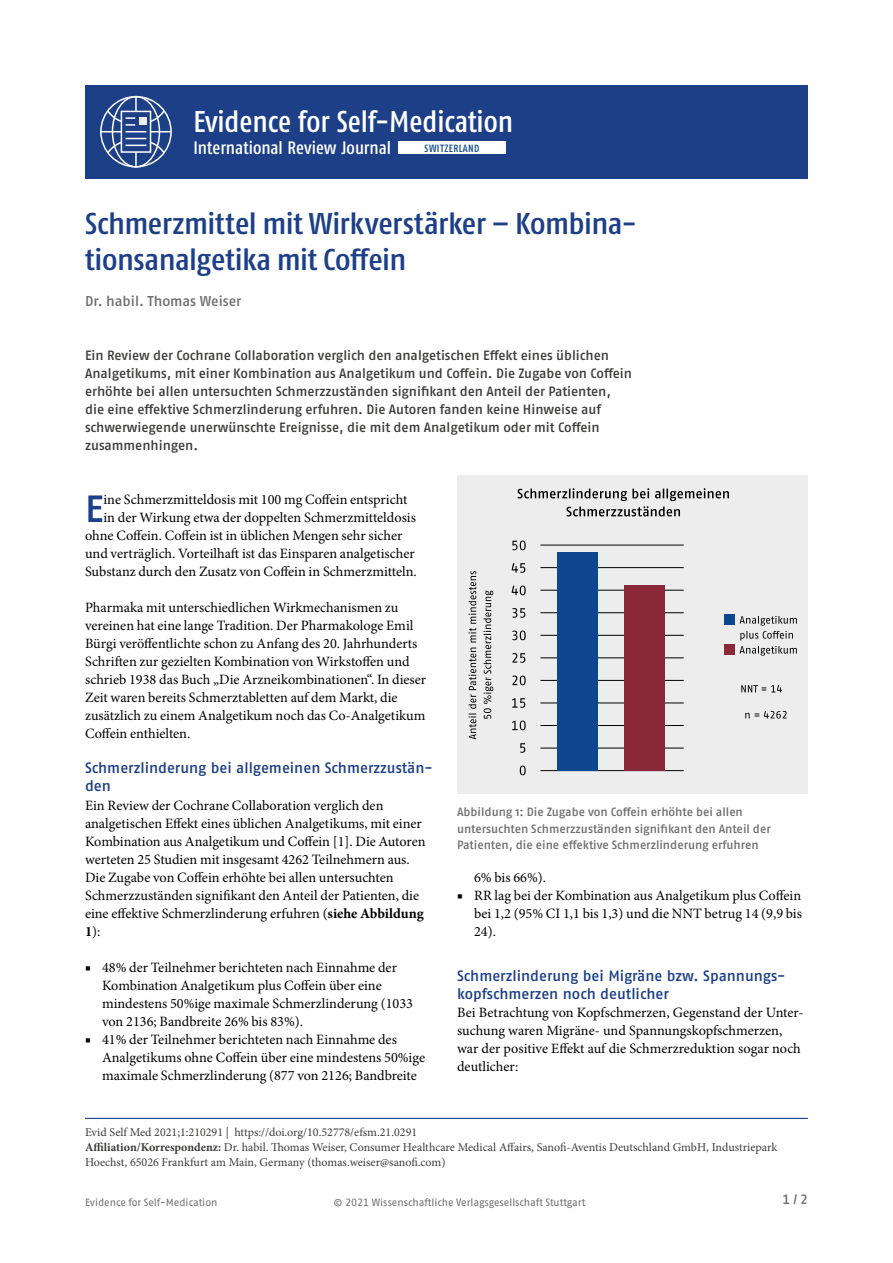
<style>
.page{position:relative;width:893px;height:1263px;background:#fff}
.page>*{position:absolute;margin:0;border:0;box-sizing:border-box;transform-origin:0 0}
.t1{font:500 37.8px "Fago Pro";color:#1d3f87}
.t2{font:500 condensed 30px/36px "Fago Pro";letter-spacing:-.015em;color:#1d3f87;scale:1.1 1}
.t3{font:500 condensed 30px "Fago Pro";color:#fff}
.t4{font:500 condensed 18px "Fago Pro";color:#fff}
.t5{font:500 15px/18px "Fago Pro";color:#1d3f87}
.t6{font:14.25px/18px "Minion Pro";color:#000}
.t7{font:500 14.25px "Fago Pro";color:#706f6f}
.t8{font:500 13.5px/18px "Fago Pro";letter-spacing:-.005em;color:#3c3c3b}
.t9{font:500 13.5px "Fago Pro";color:#706f6f}
.t10{font:12px/15px "Minion Pro";color:#3c3c3b}
.t11{font:500 12px/16.5px "Fago Pro";letter-spacing:-.005em;color:#706f6f}
.t12{font:10.5px "Fago Pro";letter-spacing:-.005em;color:#706f6f}
.t13{font:500 condensed 10.5px "Fago Pro";letter-spacing:.04em;color:#0e468f}
.s1{font-weight:700}
</style>
<div class="page">
<div style="left:85px;top:85px;width:723px;height:94px;background:#1d3f87"></div>
<div style="left:100px;top:96px;width:72px;height:72px;border:2px solid #fff;border-radius:50%"></div>
<div style="left:112px;top:96px;width:48px;height:72px;border:2px solid #fff;border-radius:50%"></div>
<hr style="left:100px;top:131px;width:71px;height:1px;background:#fff">
<hr style="left:135px;top:96px;width:2px;height:72px;background:#fff">
<svg style="left:121px;top:132px;width:30px;height:6px"></svg>
<svg style="left:106px;top:138px;width:60px;height:17px"></svg>
<svg style="left:106px;top:109px;width:60px;height:23px"></svg>
<hr style="left:85px;top:1118px;width:723px;height:1px;background:#1d3f87">
<div style="left:398px;top:141px;width:107px;height:13px;background:#fff"></div>
<div style="left:457px;top:475px;width:350px;height:319px;background:#ededee"></div>
<svg style="left:745px;top:711px;width:42px;height:7px"></svg>
<svg style="left:483px;top:591px;width:10px;height:128px"></svg>
<svg style="left:468px;top:571px;width:8px;height:168px"></svg>
<svg style="left:741px;top:685px;width:41px;height:7px"></svg>
<svg style="left:518px;top:488px;width:211px;height:28px"></svg>
<hr style="left:540px;top:770px;width:144px;height:1px;background:#000">
<hr style="left:540px;top:748px;width:144px;height:1px;background:#000">
<hr style="left:540px;top:725px;width:144px;height:1px;background:#000">
<hr style="left:540px;top:703px;width:144px;height:1px;background:#000">
<hr style="left:540px;top:680px;width:144px;height:1px;background:#000">
<hr style="left:540px;top:658px;width:144px;height:1px;background:#000">
<hr style="left:540px;top:635px;width:144px;height:1px;background:#000">
<hr style="left:540px;top:612px;width:144px;height:1px;background:#000">
<hr style="left:540px;top:590px;width:144px;height:1px;background:#000">
<hr style="left:540px;top:567px;width:144px;height:1px;background:#000">
<hr style="left:540px;top:545px;width:144px;height:1px;background:#000">
<svg style="left:520px;top:765px;width:6px;height:10px"></svg>
<svg style="left:520px;top:743px;width:5px;height:10px"></svg>
<svg style="left:512px;top:720px;width:14px;height:10px"></svg>
<svg style="left:512px;top:698px;width:13px;height:10px"></svg>
<svg style="left:512px;top:675px;width:14px;height:10px"></svg>
<svg style="left:512px;top:653px;width:13px;height:10px"></svg>
<svg style="left:512px;top:630px;width:14px;height:10px"></svg>
<svg style="left:512px;top:608px;width:13px;height:10px"></svg>
<svg style="left:512px;top:585px;width:14px;height:10px"></svg>
<svg style="left:512px;top:563px;width:13px;height:10px"></svg>
<svg style="left:512px;top:540px;width:14px;height:10px"></svg>
<div style="left:557px;top:552px;width:40px;height:218px;background:#0e468f"></div>
<div style="left:624px;top:585px;width:41px;height:185px;background:#8a2738"></div>
<svg style="left:740px;top:646px;width:57px;height:10px"></svg>
<svg style="left:740px;top:616px;width:57px;height:24px"></svg>
<div style="left:724px;top:615px;width:11px;height:10px;background:#0e468f"></div>
<div style="left:724px;top:645px;width:11px;height:10px;background:#8a2738"></div>
<h2 class="t3" style="left:193px;top:103px;width:321px">Evidence for Self-Medication</h2>
<p class="t4" style="left:193px;top:137px;width:199px">International Review Journal</p>
<p class="t13" style="left:425px;top:142px;width:56px">SWITZERLAND</p>
<h2 class="t2" style="left:85px;top:206px;width:503px">Schmerzmittel mit Wirkverstärker – Kombina&shy;tionsanalgetika mit Coffein</h2>
<p class="t7" style="left:85px;top:292px;width:158px">Dr. habil. Thomas Weiser</p>
<p class="t8" style="left:85px;top:346px;width:548px">Ein Review der Cochrane Collaboration verglich den analgetischen Effekt eines üblichen Analgetikums, mit einer Kombination aus Analgetikum und Coffein. Die Zugabe von Coffein erhöhte bei allen untersuchten Schmerzzuständen signifikant den Anteil der Patienten, die eine effektive Schmerzlinderung erfuhren. Die Autoren fanden keine Hinweise auf schwerwiegende unerwünschte Ereignisse, die mit dem Analgetikum oder mit Coffein zusammenhingen.</p>
<h1 class="t1" style="left:85px;top:486px;width:20px">E</h1>
<p class="t6" style="left:103px;top:491px;width:305px">ine Schmerzmitteldosis mit 100 mg Coffein entspricht</p>
<p class="t6" style="left:103px;top:509px;width:314px">in der Wirkung etwa der doppelten Schmerzmitteldosis</p>
<p class="t6" style="left:85px;top:527px;width:319px">ohne Coffein. Coffein ist in üblichen Mengen sehr sicher</p>
<p class="t6" style="left:85px;top:545px;width:331px">und verträglich. Vorteilhaft ist das Einsparen analgetischer</p>
<p class="t6" style="left:85px;top:563px;width:333px">Substanz durch den Zusatz von Coffein in Schmerzmitteln.</p>
<p class="t6" style="left:85px;top:599px;width:343px">Pharmaka mit unterschiedlichen Wirkmechanismen zu vereinen hat eine lange Tradition. Der Pharmakologe Emil Bürgi veröffentlichte schon zu Anfang des 20. Jahrhunderts Schriften zur gezielten Kombination von Wirkstoffen und schrieb 1938 das Buch „Die Arzneikombinationen“. In dieser Zeit waren bereits Schmerztabletten auf dem Markt, die zusätzlich zu einem Analgetikum noch das Co-Analgetikum Coffein enthielten.</p>
<p class="t5" style="left:85px;top:759px;width:349px">Schmerzlinderung bei allgemeinen Schmerzzustän&shy;den</p>
<p class="t6" style="left:85px;top:797px;width:342px">Ein Review der Cochrane Collaboration verglich den analgetischen Effekt eines üblichen Analgetikums, mit einer Kombination aus Analgetikum und Coffein [1]. Die Autoren werteten 25 Studien mit insgesamt 4262 Teilnehmern aus.<br>Die Zugabe von Coffein erhöhte bei allen untersuchten Schmerzzuständen signifikant den Anteil der Patienten, die eine effektive Schmerzlinderung erfuhren (<span class="s1">siehe Abbildung 1</span>):</p>
<p class="t6" style="left:102px;top:958px;width:312px;text-indent:-17px">■ 48% der Teilnehmer berichteten nach Einnahme der Kombination Analgetikum plus Coffein über eine mindestens 50%ige maximale Schmerzlinderung (1033 von 2136; Bandbreite 26% bis 83%).</p>
<p class="t6" style="left:102px;top:1030px;width:325px;text-indent:-17px">■ 41% der Teilnehmer berichteten nach Einnahme des<br>Analgetikums ohne Coffein über eine mindestens 50%ige maximale Schmerzlinderung (877 von 2126; Bandbreite</p>
<p class="t11" style="left:457px;top:804px;width:315px">Abbildung 1: Die Zugabe von Coffein erhöhte bei allen untersuchten Schmerzzuständen signifikant den Anteil der<br>Patienten, die eine effektive Schmerzlinderung erfuhren</p>
<p class="t6" style="left:474px;top:868px;width:73px">6% bis 66%).</p>
<p class="t6" style="left:474px;top:886px;width:329px;text-align:justify;text-indent:-17px">■ RR lag bei der Kombination aus Analgetikum plus Coffein bei 1,2 (95% CI 1,1 bis 1,3) und die NNT betrug 14 (9,9 bis 24).</p>
<p class="t5" style="left:457px;top:966px;width:330px">Schmerzlinderung bei Migräne bzw. Spannungs&shy;kopfschmerzen noch deutlicher</p>
<p class="t6" style="left:457px;top:1003px;width:348px">Bei Betrachtung von Kopfschmerzen, Gegenstand der Unter&shy;suchung waren Migräne- und Spannungskopfschmerzen, war der positive Effekt auf die Schmerzreduktion sogar noch deutlicher:</p>
<p class="t10" style="left:85px;top:1125px;width:694px">Evid Self Med 2021;1:210291 | https://doi.org/10.52778/efsm.21.0291<br><span class="s1">Affiliation/Korrespondenz:</span> Dr. habil. Thomas Weiser, Consumer Healthcare Medical Affairs, Sanofi-Aventis Deutschland GmbH, Industriepark<br>Hoechst, 65026 Frankfurt am Main, Germany (thomas.weiser@sanofi.com)</p>
<p class="t12" style="left:85px;top:1196px;width:134px">Evidence for Self-Medication</p>
<p class="t12" style="left:334px;top:1196px;width:253px">© 2021 Wissenschaftliche Verlagsgesellschaft Stuttgart</p>
<p class="t9" style="left:782px;top:1191px;width:27px">1 / 2</p>
</div>
